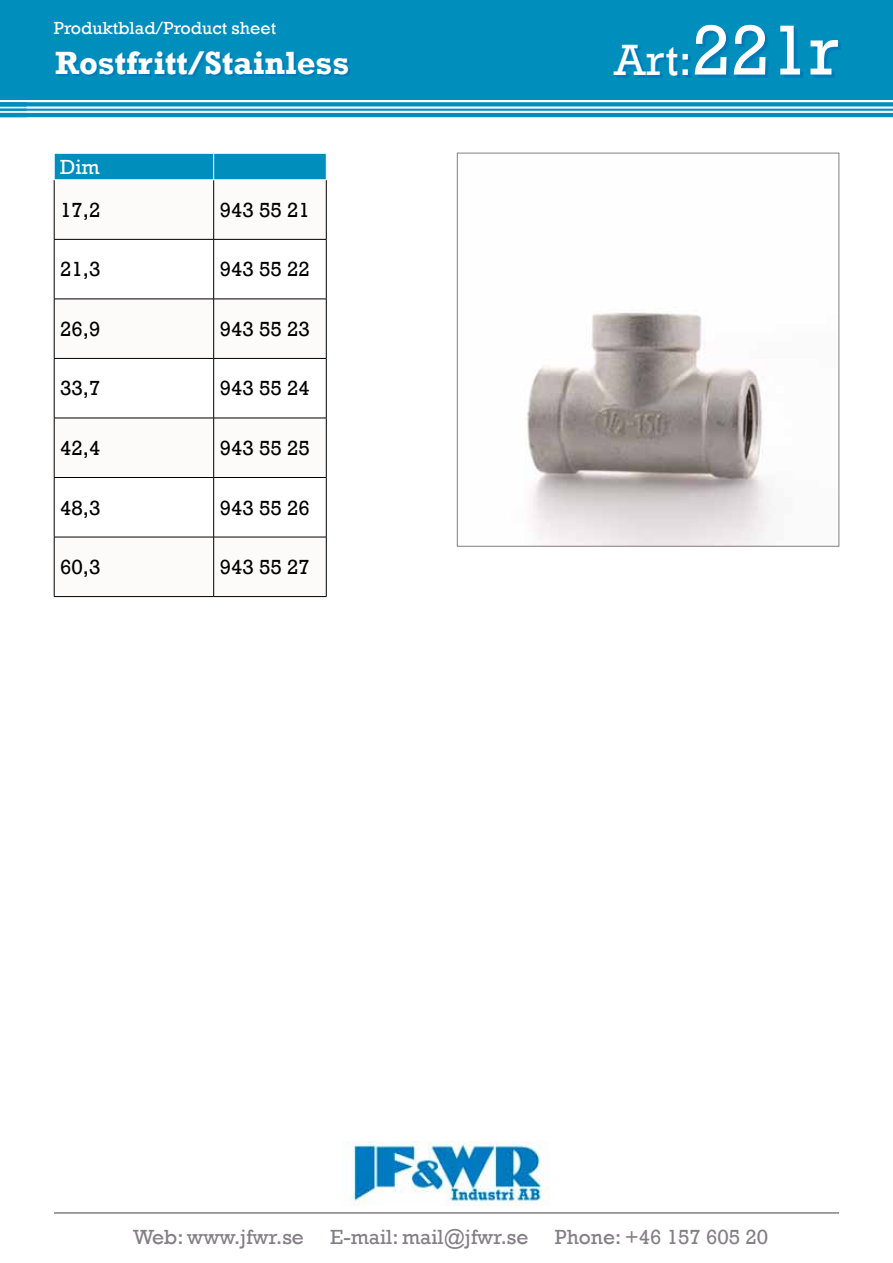
<style>
.page{position:relative;width:893px;height:1263px;background:#fff}
.page>*{position:absolute;margin:0;border:0;box-sizing:border-box;transform-origin:0 0}
.t1{font:45px "Rockwell";color:#fff}
.t2{font:700 33px "Rockwell";color:#fff}
.t3{font:21px "Rockwell";color:#000}
.t4{font:21px "Rockwell";color:#837f84}
.t5{font:21px "Rockwell";color:#fff}
.t6{font:18px "Rockwell";color:#fff}
.s1{font-size:72px}
</style>
<div class="page">
<img style="left:345px;top:1142px;width:204px;height:63px">
<hr style="left:54px;top:1212px;width:785px;height:2px;background:#837f84">
<div style="left:0;top:0;width:893px;height:99px;background:#008ebc"></div>
<svg style="left:27px;top:102px;width:866px;height:4px;background:#0c93bf"></svg>
<hr style="left:0;top:109px;width:893px;height:2px;background:#008ebc">
<hr style="left:0;top:113px;width:893px;height:4px;background:#008ebc">
<hr style="left:0;top:102px;width:27px;height:4px;background:#008ebc">
<img style="left:526px;top:312px;width:244px;height:232px">
<div style="left:457px;top:153px;width:382px;height:393px;border:1px solid #837f84"></div>
<div style="left:617px;top:28px;width:224px;height:50px;background:#0075b6;opacity:.75"></div>
<svg style="left:55px;top:181px;width:271px;height:415px"></svg>
<svg style="left:55px;top:240px;width:271px;height:297px"></svg>
<hr style="left:54px;top:180px;width:1px;height:59px;background:#000">
<hr style="left:213px;top:180px;width:1px;height:59px;background:#000">
<hr style="left:326px;top:180px;width:1px;height:59px;background:#000">
<hr style="left:54px;top:239px;width:160px;height:1px;background:#000">
<hr style="left:54px;top:240px;width:1px;height:59px;background:#000">
<hr style="left:214px;top:239px;width:112px;height:1px;background:#000">
<hr style="left:213px;top:240px;width:1px;height:59px;background:#000">
<hr style="left:326px;top:240px;width:1px;height:59px;background:#000">
<hr style="left:54px;top:299px;width:160px;height:1px;background:#000">
<hr style="left:54px;top:299px;width:1px;height:59px;background:#000">
<hr style="left:214px;top:299px;width:112px;height:1px;background:#000">
<hr style="left:213px;top:299px;width:1px;height:59px;background:#000">
<hr style="left:326px;top:299px;width:1px;height:59px;background:#000">
<hr style="left:54px;top:358px;width:160px;height:1px;background:#000">
<hr style="left:54px;top:359px;width:1px;height:59px;background:#000">
<hr style="left:214px;top:358px;width:112px;height:1px;background:#000">
<hr style="left:213px;top:359px;width:1px;height:59px;background:#000">
<hr style="left:326px;top:359px;width:1px;height:59px;background:#000">
<hr style="left:54px;top:418px;width:160px;height:1px;background:#000">
<hr style="left:54px;top:418px;width:1px;height:59px;background:#000">
<hr style="left:214px;top:418px;width:112px;height:1px;background:#000">
<hr style="left:213px;top:418px;width:1px;height:59px;background:#000">
<hr style="left:326px;top:418px;width:1px;height:59px;background:#000">
<hr style="left:54px;top:477px;width:160px;height:1px;background:#000">
<hr style="left:54px;top:478px;width:1px;height:59px;background:#000">
<hr style="left:214px;top:477px;width:112px;height:1px;background:#000">
<hr style="left:213px;top:478px;width:1px;height:59px;background:#000">
<hr style="left:326px;top:478px;width:1px;height:59px;background:#000">
<hr style="left:54px;top:537px;width:160px;height:1px;background:#000">
<hr style="left:54px;top:537px;width:1px;height:59px;background:#000">
<hr style="left:214px;top:537px;width:112px;height:1px;background:#000">
<hr style="left:213px;top:537px;width:1px;height:59px;background:#000">
<hr style="left:326px;top:537px;width:1px;height:59px;background:#000">
<hr style="left:54px;top:596px;width:160px;height:1px;background:#000">
<hr style="left:214px;top:596px;width:112px;height:1px;background:#000">
<svg style="left:54px;top:153px;width:273px;height:27px;background:#1195c0"></svg>
<hr style="left:54px;top:180px;width:160px;height:1px;background:#fff">
<div style="left:58px;top:54px;width:292px;height:23px;background:#0085b9"></div>
<p class="t6" style="left:54px;top:18px;width:224px">Produktblad/Product sheet</p>
<h1 class="t1" style="left:614px;top:33px;width:226px">Art:<span class="s1">221r</span></h1>
<h2 class="t2" style="left:55px;top:43px;width:296px">Rostfritt/Stainless</h2>
<p class="t5" style="left:60px;top:155px;width:41px">Dim</p>
<p class="t3" style="left:60px;top:198px;width:42px">17,2</p>
<p class="t3" style="left:220px;top:198px;width:92px">943 55 21</p>
<p class="t3" style="left:60px;top:257px;width:42px">21,3</p>
<p class="t3" style="left:220px;top:257px;width:92px">943 55 22</p>
<p class="t3" style="left:60px;top:317px;width:42px">26,9</p>
<p class="t3" style="left:220px;top:317px;width:92px">943 55 23</p>
<p class="t3" style="left:60px;top:376px;width:42px">33,7</p>
<p class="t3" style="left:220px;top:376px;width:92px">943 55 24</p>
<p class="t3" style="left:60px;top:436px;width:42px">42,4</p>
<p class="t3" style="left:220px;top:436px;width:92px">943 55 25</p>
<p class="t3" style="left:60px;top:495px;width:42px">48,3</p>
<p class="t3" style="left:220px;top:495px;width:92px">943 55 26</p>
<p class="t3" style="left:60px;top:555px;width:42px">60,3</p>
<p class="t3" style="left:220px;top:555px;width:92px">943 55 27</p>
<p class="t4" style="left:133px;top:1225px;width:172px">Web: www.jfwr.se</p>
<p class="t4" style="left:330px;top:1225px;width:200px">E-mail: mail@jfwr.se</p>
<p class="t4" style="left:555px;top:1225px;width:215px">Phone: +46 157 605 20</p>
</div>
